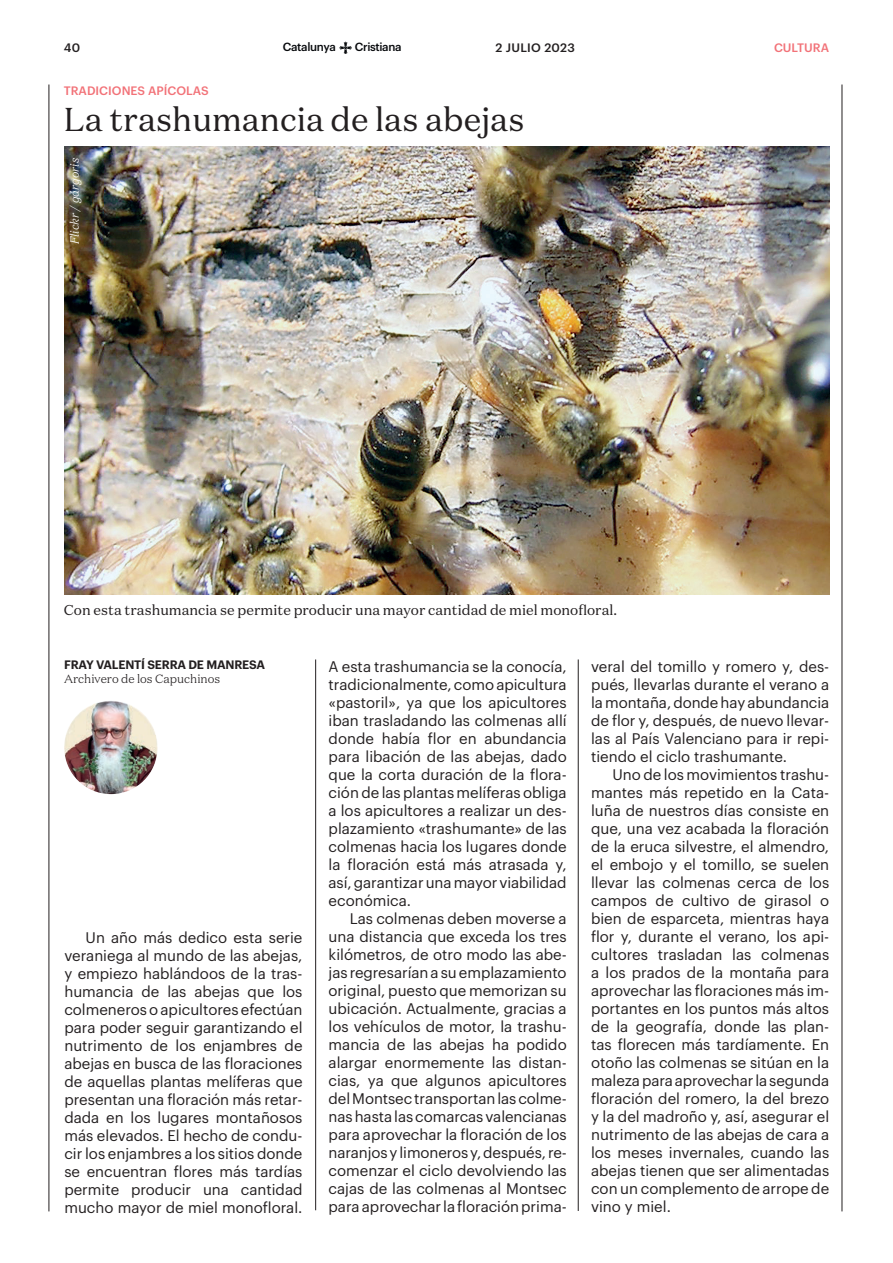
<style>
.page{position:relative;width:893px;height:1263px;background:#fff}
.page>*{position:absolute;margin:0;border:0;box-sizing:border-box;transform-origin:0 0}
.t1{font:33px "Domaine Text";color:#231f20}
.t2{font:15px/18px "Graphik";color:#231f20;text-align:justify}
.t3{font:14.25px "Domaine Text";color:#231f20}
.t4{font:500 12px "Graphik";color:#f27278}
.t5{font:600 12px "Graphik";letter-spacing:-.015em;color:#231f20}
.t6{font:300 12px "Domaine Text";color:#231f20}
.t7{font:italic 300 12px "Domaine Text";color:#fff}
.t8{font:500 12px "Graphik";letter-spacing:.025em;color:#231f20}
.t9{font:500 11.55px "Graphik";letter-spacing:-.03em;color:#07090c}
</style>
<div class="page">
<svg style="left:339px;top:42px;width:13px;height:12px"></svg>
<hr style="left:49px;top:85px;width:1px;height:1126px;background:#231f20">
<hr style="left:842px;top:85px;width:1px;height:1126px;background:#231f20">
<hr style="left:315px;top:659px;width:1px;height:551px;background:#231f20">
<hr style="left:578px;top:659px;width:1px;height:552px;background:#231f20">
<img style="left:64px;top:147px;width:765px;height:447px">
<img style="left:64px;top:700px;width:94px;height:94px;border-radius:47px">
<p class="t8" style="left:64px;top:38px;width:18px">40</p>
<p class="t9" style="left:283px;top:38px;width:54px">Catalunya</p>
<p class="t9" style="left:355px;top:38px;width:48px">Cristiana</p>
<p class="t8" style="left:495px;top:38px;width:81px">2 JULIO 2023</p>
<p class="t4" style="left:774px;top:39px;width:57px">CULTURA</p>
<p class="t4" style="left:64px;top:82px;width:146px">TRADICIONES APÍCOLAS</p>
<h1 class="t1" style="left:64px;top:99px;width:462px">La trashumancia de las abejas</h1>
<p class="t7" style="left:67px;top:244px;width:88px;rotate:-90deg">Flickr / gárgoris</p>
<p class="t3" style="left:64px;top:601px;width:555px">Con esta trashumancia se permite producir una mayor cantidad de miel monofloral.</p>
<p class="t5" style="left:64px;top:656px;width:202px">FRAY VALENTÍ SERRA DE MANRESA</p>
<p class="t6" style="left:64px;top:671px;width:158px">Archivero de los Capuchinos</p>
<p class="t2" style="left:64px;top:927px;width:240px;text-indent:21px">Un año más dedico esta serie veraniega al mundo de las abejas, y empiezo hablándoos de la tras&shy;humancia de las abejas que los colmeneros o apicultores efectúan para poder seguir garantizando el nutrimento de los enjambres de abejas en busca de las floraciones de aquellas plantas melíferas que presentan una floración más retar&shy;dada en los lugares montañosos más elevados. El hecho de condu&shy;cir los enjambres a los sitios donde se encuentran flores más tardías permite producir una cantidad mucho mayor de miel monofloral.</p>
<p class="t2" style="left:329px;top:656px;width:240px">A esta trashumancia se la conocía, tradicionalmente, como apicultura «pastoril», ya que los apicultores iban trasladando las colmenas allí donde había flor en abundancia para libación de las abejas, dado que la corta duración de la flora&shy;ción de las plantas melíferas obliga a los apicultores a realizar un des&shy;plazamiento «trashumante» de las colmenas hacia los lugares donde la floración está más atrasada y, así, garantizar una mayor viabilidad económica.</p>
<p class="t2" style="left:329px;top:908px;width:240px;text-indent:21px">Las colmenas deben moverse a una distancia que exceda los tres kilómetros, de otro modo las abe&shy;jas regresarían a su emplazamiento original, puesto que memorizan su ubicación. Actualmente, gracias a los vehículos de motor, la trashu&shy;mancia de las abejas ha podido alargar enormemente las distan&shy;cias, ya que algunos apicultores del Montsec transportan las colme&shy;nas hasta las comarcas valencianas para aprovechar la floración de los naranjos y limoneros y, después, re&shy;comenzar el ciclo devolviendo las cajas de las colmenas al Montsec para aprovechar la floración prima-</p>
<p class="t2" style="left:591px;top:656px;width:240px">veral del tomillo y romero y, des&shy;pués, llevarlas durante el verano a la montaña, donde hay abundancia de flor y, después, de nuevo llevar&shy;las al País Valenciano para ir repi&shy;tiendo el ciclo trashumante.</p>
<p class="t2" style="left:591px;top:764px;width:240px;text-indent:21px">Uno de los movimientos trashu&shy;mantes más repetido en la Cata&shy;luña de nuestros días consiste en que, una vez acabada la floración de la eruca silvestre, el almendro, el embojo y el tomillo, se suelen llevar las colmenas cerca de los campos de cultivo de girasol o bien de esparceta, mientras haya flor y, durante el verano, los api&shy;cultores trasladan las colmenas a los prados de la montaña para aprovechar las floraciones más im&shy;portantes en los puntos más altos de la geografía, donde las plan&shy;tas florecen más tardíamente. En otoño las colmenas se sitúan en la maleza para aprovechar la segunda floración del romero, la del brezo y la del madroño y, así, asegurar el nutrimento de las abejas de cara a los meses invernales, cuando las abejas tienen que ser alimentadas con un complemento de arrope de vino y miel.</p>
</div>
